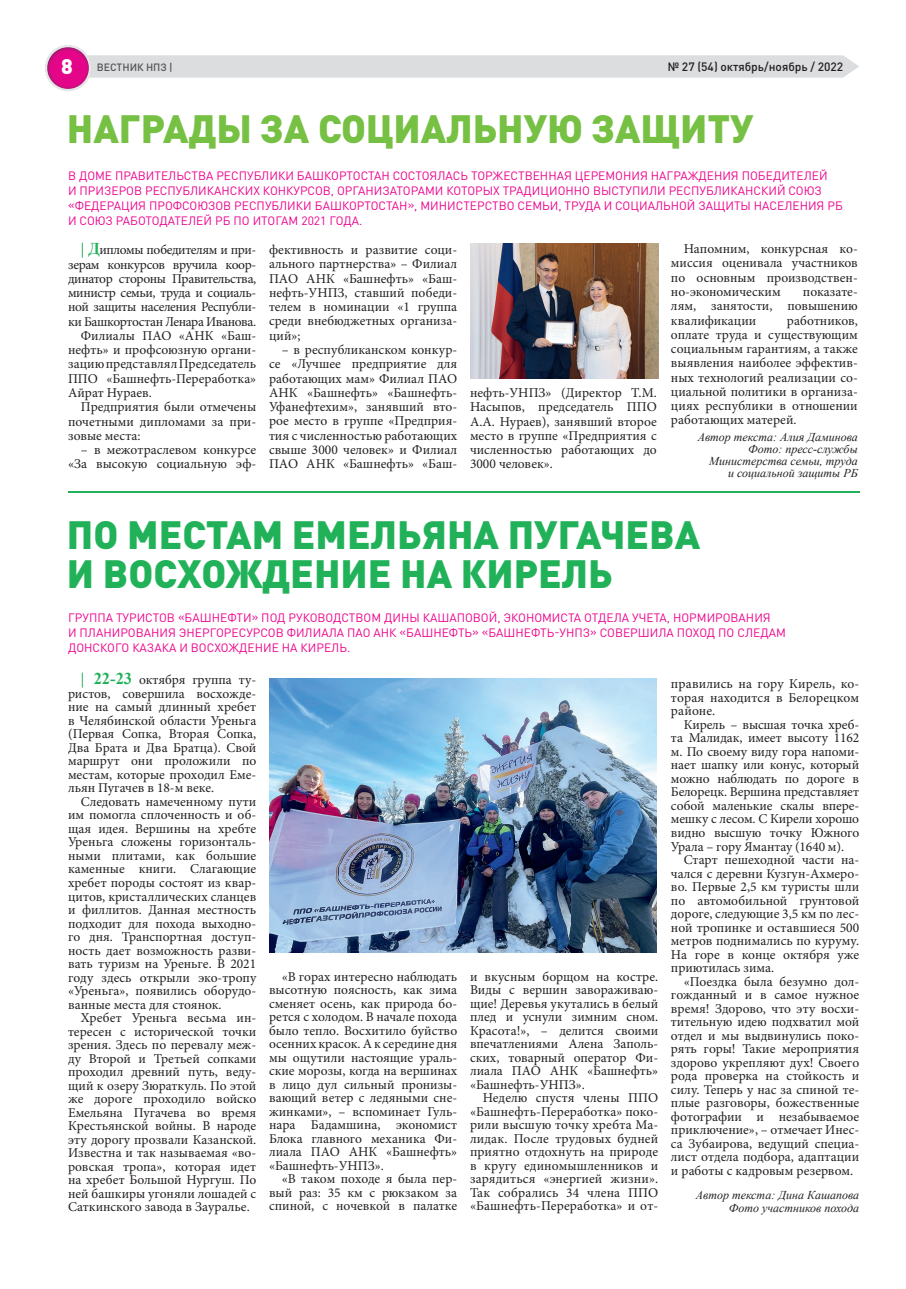
<style>
.page{position:relative;width:906px;height:1289px;background:#fff}
.page>*{position:absolute;margin:0;border:0;box-sizing:border-box;transform-origin:0 0}
.t1{font:900 39px/39px "DIN Pro";color:#21b259}
.t2{font:900 39px "DIN Pro";color:#76c043}
.t3{font:13.5px/13.5px "Minion Pro";color:#231f20;text-align:justify}
.t4{font:13.5px "Minion Pro";letter-spacing:-.03em;color:#231f20}
.t5{font:12px/15px "DIN Pro";color:#ed028c}
.t6{font:italic 12px/12px "Times New Roman";color:#231f20;text-align:right}
.t7{font:500 12px "DIN Pro";color:#231f20}
.t8{font:500 10.5px "DIN Pro";color:#545557}
.s1{font-weight:900;font-size:21px;color:#fff}
.s2{font-family:"Times New Roman";font-weight:700;font-size:16.5px;color:#21b259}
</style>
<div class="page">
<svg style="left:45px;top:45px;width:814px;height:46px"></svg>
<img style="left:470px;top:243px;width:188px;height:135px">
<hr style="left:68px;top:491px;width:791px;height:2px;background:#21b259">
<img style="left:269px;top:678px;width:388px;height:274px">
<p class="t8" style="left:61px;top:60px;width:113px"><span class="s1">8</span> ВЕСТНИК НПЗ |</p>
<p class="t7" style="left:668px;top:58px;width:177px">№ 27 (54) октябрь/ноябрь / 2022</p>
<h1 class="t2" style="left:67px;top:103px;width:688px">НАГРАДЫ ЗА СОЦИАЛЬНУЮ ЗАЩИТУ</h1>
<p class="t5" style="left:68px;top:168px;width:776px">В ДОМЕ ПРАВИТЕЛЬСТВА РЕСПУБЛИКИ БАШКОРТОСТАН СОСТОЯЛАСЬ ТОРЖЕСТВЕННАЯ ЦЕРЕМОНИЯ НАГРАЖДЕНИЯ ПОБЕДИТЕЛЕЙ<br>И ПРИЗЕРОВ РЕСПУБЛИКАНСКИХ КОНКУРСОВ, ОРГАНИЗАТОРАМИ КОТОРЫХ ТРАДИЦИОННО ВЫСТУПИЛИ РЕСПУБЛИКАНСКИЙ СОЮЗ «ФЕДЕРАЦИЯ ПРОФСОЮЗОВ РЕСПУБЛИКИ БАШКОРТОСТАН», МИНИСТЕРСТВО СЕМЬИ, ТРУДА И СОЦИАЛЬНОЙ ЗАЩИТЫ НАСЕЛЕНИЯ РБ И СОЮЗ РАБОТОДАТЕЛЕЙ РБ ПО ИТОГАМ 2021 ГОДА.</p>
<p class="t4" style="left:81px;top:241px;width:177px"><span class="s2">| Д</span>ипломы победителям и при-</p>
<p class="t4" style="left:68px;top:255px;width:190px">зерам конкурсов вручила коор-</p>
<p class="t4" style="left:68px;top:269px;width:190px">динатор стороны Правительства,</p>
<p class="t4" style="left:68px;top:284px;width:190px">министр семьи, труда и социаль-</p>
<p class="t4" style="left:68px;top:298px;width:190px">ной защиты населения Республи-</p>
<p class="t4" style="left:68px;top:312px;width:190px">ки Башкортостан Ленара Иванова.</p>
<p class="t3" style="left:81px;top:329px;width:177px">Филиалы ПАО «АНК «Баш-</p>
<p class="t3" style="left:68px;top:343px;width:190px">нефть» и профсоюзную органи-</p>
<p class="t3" style="left:68px;top:357px;width:190px">зацию представлял Председатель</p>
<p class="t3" style="left:68px;top:372px;width:190px">ППО «Башнефть-Переработка»</p>
<p class="t3" style="left:68px;top:386px;width:85px">Айрат Нураев.</p>
<p class="t3" style="left:81px;top:400px;width:177px">Предприятия были отмечены</p>
<p class="t3" style="left:68px;top:414px;width:190px">почетными дипломами за при-</p>
<p class="t3" style="left:68px;top:429px;width:74px">зовые места:</p>
<p class="t3" style="left:68px;top:442px;width:190px;line-height:14.2px;text-align:right">– в межотраслевом конкурсе «За высокую социальную эф-</p>
<p class="t3" style="left:269px;top:243px;width:190px;line-height:14.2px">фективность и развитие соци&shy;ального партнерства» – Филиал ПАО АНК «Башнефть» «Баш&shy;нефть-УНПЗ, ставший победи&shy;телем в номинации «1 группа среди внебюджетных организа&shy;ций»;</p>
<p class="t3" style="left:269px;top:342px;width:190px;line-height:14.2px;text-indent:13px">– в республиканском конкур&shy;се «Лучшее предприятие для работающих мам» Филиал ПАО АНК «Башнефть» «Башнефть-Уфанефтехим», занявший вто&shy;рое место в группе «Предприя&shy;тия с численностью работающих свыше 3000 человек» и Филиал ПАО АНК «Башнефть» «Баш-</p>
<p class="t3" style="left:470px;top:386px;width:188px;line-height:14.2px">нефть-УНПЗ» (Директор Т.М.<br>Насыпов, председатель ППО А.А. Нураев), занявший второе место в группе «Предприятия с численностью работающих до 3000 человек».</p>
<p class="t3" style="left:671px;top:242px;width:188px;line-height:14.2px;text-indent:13px">Напомним, конкурсная ко&shy;миссия оценивала участников по основным производствен&shy;но-экономическим</p>
<p class="t3" style="left:671px;top:284px;width:188px;line-height:14.2px;text-indent:132px">показате&shy;лям, занятости, повышению квалификации</p>
<p class="t3" style="left:671px;top:313px;width:188px;line-height:14.2px;text-indent:116px">работников, оплате труда и существующим социальным гарантиям, а также выявления наиболее эффектив&shy;ных технологий реализации со&shy;циальной политики в организа&shy;циях республики в отношении работающих матерей.</p>
<p class="t6" style="left:698px;top:430px;width:162px">Автор текста: Алия Даминова<br>Фото: пресс-службы<br>Министерства семьи, труда<br>и социальной защиты РБ</p>
<h1 class="t1" style="left:67px;top:513px;width:635px">ПО МЕСТАМ ЕМЕЛЬЯНА ПУГАЧЕВА<br>И ВОСХОЖДЕНИЕ НА КИРЕЛЬ</h1>
<p class="t5" style="left:68px;top:609px;width:719px">ГРУППА ТУРИСТОВ «БАШНЕФТИ» ПОД РУКОВОДСТВОМ ДИНЫ КАШАПОВОЙ, ЭКОНОМИСТА ОТДЕЛА УЧЕТА, НОРМИРОВАНИЯ<br>И ПЛАНИРОВАНИЯ ЭНЕРГОРЕСУРСОВ ФИЛИАЛА ПАО АНК «БАШНЕФТЬ» «БАШНЕФТЬ-УНПЗ» СОВЕРШИЛА ПОХОД ПО СЛЕДАМ<br>ДОНСКОГО КАЗАКА И ВОСХОЖДЕНИЕ НА КИРЕЛЬ.</p>
<p class="t3" style="left:68px;top:673px;width:190px;text-indent:13px"><span class="s2">| 22-23</span> октября группа ту&shy;ристов, совершила восхожде&shy;ние на самый длинный хребет в Челябинской области Уреньга (Первая Сопка, Вторая Сопка, Два Брата и Два Братца). Свой маршрут они проложили по местам, которые проходил Еме&shy;льян Пугачев в 18-м веке.</p>
<p class="t3" style="left:68px;top:795px;width:190px;text-indent:13px">Следовать намеченному пути им помогла сплоченность и об&shy;щая идея. Вершины на хребте Уреньга сложены горизонталь&shy;ными плитами, как большие каменные книги. Слагающие хребет породы состоят из квар&shy;цитов, кристаллических сланцев и филлитов. Данная местность подходит для похода выходно&shy;го дня. Транспортная доступ&shy;ность дает возможность разви&shy;вать туризм на Уреньге. В 2021 году здесь открыли эко-тропу «Уреньга», появились оборудо&shy;ванные места для стоянок.</p>
<p class="t3" style="left:68px;top:1011px;width:190px;text-indent:13px">Хребет Уреньга весьма ин&shy;тересен с исторической точки зрения. Здесь по перевалу меж&shy;ду Второй и Третьей сопками проходил древний путь, веду&shy;щий к озеру Зюраткуль. По этой же дороге проходило войско Емельяна Пугачева во время Крестьянской войны. В народе эту дорогу прозвали Казанской.<br>Известна и так называемая «во&shy;ровская тропа», которая идет на хребет Большой Нургуш. По ней башкиры угоняли лошадей с Саткинского завода в Зауралье.</p>
<p class="t3" style="left:269px;top:969px;width:190px;text-indent:13px">«В горах интересно наблюдать высотную поясность, как зима сменяет осень, как природа бо&shy;рется с холодом. В начале похода было тепло. Восхитило буйство осенних красок. А к середине дня мы ощутили настоящие ураль&shy;ские морозы, когда на вершинах в лицо дул сильный пронизы&shy;вающий ветер с ледяными сне&shy;жинками», – вспоминает Гуль&shy;нара Бадамшина, экономист Блока главного механика Фи&shy;лиала ПАО АНК «Башнефть» «Башнефть-УНПЗ».</p>
<p class="t3" style="left:269px;top:1172px;width:190px;text-indent:13px">«В таком походе я была пер&shy;вый раз: 35 км с рюкзаком за спиной, с ночевкой в палатке</p>
<p class="t3" style="left:470px;top:969px;width:190px">и вкусным борщом на костре.<br>Виды с вершин завораживаю&shy;щие! Деревья укутались в белый плед и уснули зимним сном.<br>Красота!», – делится своими впечатлениями Алена Заполь&shy;ских, товарный оператор Фи&shy;лиала ПАО АНК «Башнефть» «Башнефть-УНПЗ».</p>
<p class="t3" style="left:470px;top:1091px;width:190px;text-indent:13px">Неделю спустя члены ППО «Башнефть-Переработка» поко&shy;рили высшую точку хребта Ма&shy;лидак. После трудовых будней приятно отдохнуть на природе в кругу единомышленников и зарядиться «энергией жизни».<br>Так собрались 34 члена ППО «Башнефть-Переработка» и от-</p>
<p class="t3" style="left:671px;top:677px;width:190px">правились на гору Кирель, ко&shy;торая находится в Белорецком районе.</p>
<p class="t3" style="left:671px;top:718px;width:190px;text-indent:13px">Кирель – высшая точка хреб&shy;та Малидак, имеет высоту 1162 м. По своему виду гора напоми&shy;нает шапку или конус, который можно наблюдать по дороге в Белорецк. Вершина представляет собой маленькие скалы впере&shy;мешку с лесом. С Кирели хорошо видно высшую точку Южного Урала – гору Ямантау (1640 м).</p>
<p class="t3" style="left:671px;top:853px;width:190px;text-indent:13px">Старт пешеходной части на&shy;чался с деревни Кузгун-Ахмеро&shy;во. Первые 2,5 км туристы шли по автомобильной грунтовой дороге, следующие 3,5 км по лес&shy;ной тропинке и оставшиеся 500 метров поднимались по куруму.<br>На горе в конце октября уже приютилась зима.</p>
<p class="t3" style="left:671px;top:974px;width:190px;text-indent:13px">«Поездка была безумно дол&shy;гожданный и в самое нужное время! Здорово, что эту восхи&shy;тительную идею подхватил мой отдел и мы выдвинулись поко&shy;рять горы! Такие мероприятия здорово укрепляют дух! Своего рода проверка на стойкость и силу. Теперь у нас за спиной те&shy;плые разговоры, божественные фотографии и незабываемое приключение», – отмечает Инес&shy;са Зубаирова, ведущий специа&shy;лист отдела подбора, адаптации и работы с кадровым резервом.</p>
<p class="t6" style="left:696px;top:1187px;width:165px;line-height:13.5px">Автор текста: Дина Кашапова<br>Фото участников похода</p>
</div>
